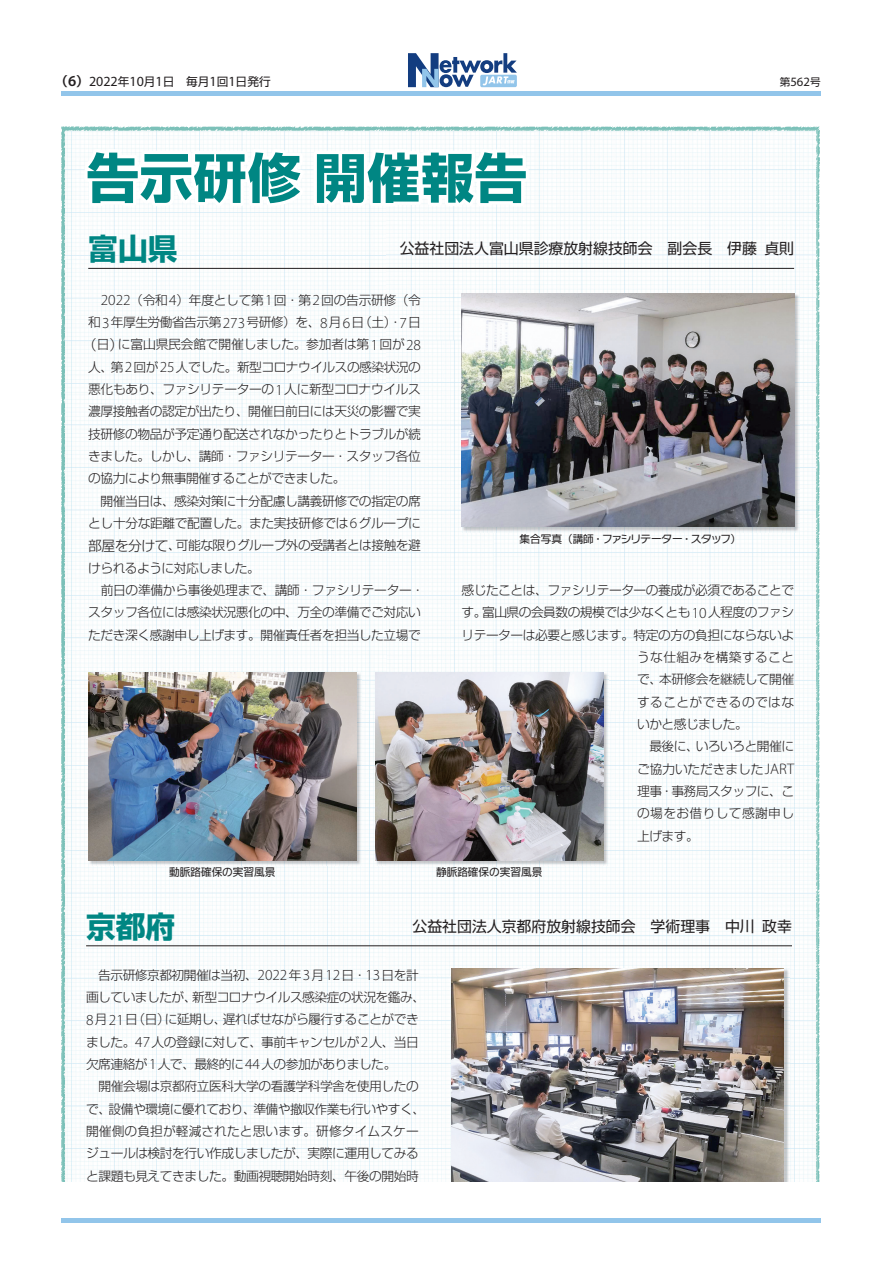
<style>
.page{position:relative;width:893px;height:1263px;background:#fff}
.page>*{position:absolute;margin:0;border:0;box-sizing:border-box;transform-origin:0 0}
.t1{font:700 53.1px "Shin Go Pr 6 N";letter-spacing:.015em;color:#008683}
.t2{font:700 29.7px "Shin Go Pr 6 N";color:#008683}
.t3{font:14.85px "Shin Go Pr 6 N";color:#231f20}
.t4{font:300 12.75px/22.4px "Shin Go Pr 6 N";letter-spacing:-.035em;color:#231f20}
.t5{font:300 12.75px "Shin Go Pr 6 N";letter-spacing:.03em;color:#231f20}
.t6{font:300 12.75px "Shin Go Pr 6 N";letter-spacing:-.015em;color:#231f20}
.t7{font:300 12.75px "Shin Go Pr 6 N";letter-spacing:-.01em;color:#231f20}
.t8{font:12.75px "Myriad Pro";color:#231f20}
.t9{font:11.7px "Shin Go Pr 6 N";color:#231f20}
.t10{font:10.65px "Typelabo N Std";letter-spacing:-.065em;color:#231f20}
.t11{font:10.65px "Shin Go Pr 6 N";color:#231f20}
.s1{font-family:"Shin Go Pr 6 N De";font-weight:700;font-size:12.75px}
.s2{font-family:"Myriad Pro";font-weight:600;font-size:15.3px}
.s3{font-family:"Myriad Pro";font-size:14.1px}
.s4{font-family:"Shin Go Pr 6 N";font-size:10.65px}
.s5{font-family:"Myriad Pro";font-size:15.3px}
.s6{font-size:13.8px}
.s7{font-family:"Shin Go Pr 6 N"}
.s8{font-family:"Typelabo N Std"}
</style>
<div class="page">
<hr style="left:62px;top:1218px;width:759px;height:4px;background:#92c5ea">
<div style="left:62px;top:91px;width:759px;height:5px;background:#92c5ea"></div>
<svg style="left:408px;top:53px;width:109px;height:34px"></svg>
<img style="left:61px;top:126px;width:47px;height:1056px">
<img style="left:108px;top:126px;width:712px;height:46px">
<img style="left:818px;top:172px;width:2px;height:1010px">
<img style="left:63px;top:129px;width:323px;height:582px">
<img style="left:386px;top:129px;width:432px;height:211px">
<img style="left:386px;top:340px;width:108px;height:332px">
<img style="left:764px;top:340px;width:54px;height:842px">
<img style="left:494px;top:532px;width:270px;height:179px">
<img style="left:63px;top:711px;width:53px;height:471px">
<img style="left:333px;top:711px;width:53px;height:471px">
<img style="left:603px;top:711px;width:161px;height:257px">
<img style="left:116px;top:866px;width:217px;height:316px">
<img style="left:386px;top:866px;width:217px;height:110px">
<img style="left:386px;top:976px;width:65px;height:206px">
<svg style="left:77px;top:139px;width:456px;height:74px"></svg>
<hr style="left:86px;top:945px;width:706px;height:1px;background:#231f20">
<img style="left:451px;top:968px;width:333px;height:214px">
<hr style="left:88px;top:268px;width:706px;height:1px;background:#231f20">
<img style="left:89px;top:673px;width:273px;height:193px">
<img style="left:88px;top:672px;width:268px;height:188px">
<img style="left:376px;top:673px;width:232px;height:193px">
<img style="left:375px;top:672px;width:228px;height:188px">
<img style="left:462px;top:294px;width:337px;height:238px">
<img style="left:461px;top:293px;width:333px;height:234px">
<p class="t9" style="left:55px;top:72px;width:217px"><span class="s1">（</span><span class="s2">6</span><span class="s1">）</span><span class="s3">2022</span>年<span class="s3">10</span>月<span class="s3">1</span>日　毎月<span class="s3">1</span>回<span class="s3">1</span>日発行</p>
<p class="t8" style="left:780px;top:74px;width:42px"><span class="s4">第</span>562<span class="s4">号</span></p>
<h1 class="t1" style="left:86px;top:136px;width:443px">告示研修開催報告</h1>
<h2 class="t2" style="left:88px;top:225px;width:91px">富山県</h2>
<p class="t3" style="left:400px;top:237px;width:396px">公益社団法人富山県診療放射線技師会　副会長　伊藤貞則</p>
<p class="t4" style="left:101px;top:288px;width:322px"><span class="s5">2022</span>（令和<span class="s5">4</span>）年度として第<span class="s5">1</span>回・第<span class="s5">2</span>回の告示研修（令</p>
<p class="t4" style="left:88px;top:310px;width:334px">和<span class="s5">3</span>年厚生労働省告示第<span class="s5">273</span>号研修）を、<span class="s5">8</span>月<span class="s5">6</span>日（土）・<span class="s5">7</span>日</p>
<p class="t6" style="left:83px;top:334px;width:340px"><span class="s6">（</span>日<span class="s6">）</span>に富山県民会館で開催しました。参加者は第<span class="s5">1</span>回が<span class="s5">28</span></p>
<p class="t4" style="left:88px;top:355px;width:334px">人、第<span class="s5">2</span>回が<span class="s5">25</span>人でした。新型コロナウイルスの感染状況の</p>
<p class="t4" style="left:88px;top:377px;width:334px">悪化もあり、ファシリテーターの<span class="s5">1</span>人に新型コロナウイルス</p>
<p class="t4" style="left:88px;top:399px;width:334px">濃厚接触者の認定が出たり、開催日前日には天災の影響で実</p>
<p class="t4" style="left:88px;top:422px;width:334px">技研修の物品が予定通り配送されなかったりとトラブルが続</p>
<p class="t4" style="left:88px;top:444px;width:334px">きました。しかし、講師・ファシリテーター・スタッフ各位</p>
<p class="t4" style="left:88px;top:466px;width:259px">の協力により無事開催することができました。</p>
<p class="t4" style="left:88px;top:489px;width:334px">　開催当日は、感染対策に十分配慮し講義研修での指定の席</p>
<p class="t4" style="left:88px;top:511px;width:334px">とし十分な距離で配置した。また実技研修では<span class="s5">6</span>グループに</p>
<p class="t4" style="left:88px;top:533px;width:334px"><span class="s6">部屋を分けて</span>、可能な限りグループ外の受講者とは接触を避</p>
<p class="t4" style="left:88px;top:556px;width:173px">けられるように対応しました。</p>
<p class="t4" style="left:88px;top:578px;width:337px">　前日の準備から事後処理まで、講師・ファシリテーター・</p>
<p class="t4" style="left:88px;top:600px;width:334px">スタッフ各位には感染状況悪化の中、万全の準備でご対応い</p>
<p class="t4" style="left:88px;top:622px;width:334px">ただき深く感謝申し上げます。開催責任者を担当した立場で</p>
<p class="t10" style="left:519px;top:530px;width:223px"><span class="s7">集合写真（講師・</span>ファシリテーター<span class="s7">・</span>スタッフ<span class="s7">）</span></p>
<p class="t4" style="left:461px;top:578px;width:334px">感じたことは、ファシリテーターの養成が必須であることで</p>
<p class="t4" style="left:461px;top:600px;width:334px">す。富山県の会員数の規模では少なくとも<span class="s5">10</span>人程度のファシ</p>
<p class="t4" style="left:461px;top:622px;width:334px">リテーターは必要と感じます。特定の方の負担にならないよ</p>
<p class="t5" style="left:637px;top:647px;width:158px">うな仕組みを構築すること</p>
<p class="t4" style="left:637px;top:667px;width:158px">で、本研修会を継続して開催</p>
<p class="t5" style="left:637px;top:691px;width:158px">することができるのではな</p>
<p class="t4" style="left:637px;top:712px;width:112px">いかと感じました。</p>
<p class="t4" style="left:637px;top:734px;width:158px">　最後に、いろいろと開催に</p>
<p class="t7" style="left:637px;top:758px;width:158px">ご協力いただきました<span class="s5">JART</span></p>
<p class="t4" style="left:637px;top:779px;width:158px">理事・事務局スタッフに、こ</p>
<p class="t5" style="left:637px;top:803px;width:158px">の場をお借りして感謝申し</p>
<p class="t4" style="left:637px;top:823px;width:63px">上げます。</p>
<p class="t11" style="left:169px;top:863px;width:108px">動脈路確保<span class="s8">の</span>実習風景</p>
<p class="t11" style="left:436px;top:863px;width:108px">静脈路確保<span class="s8">の</span>実習風景</p>
<h2 class="t2" style="left:86px;top:903px;width:91px">京都府</h2>
<p class="t3" style="left:412px;top:914px;width:381px">公益社団法人京都府放射線技師会　学術理事　中川政幸</p>
<p class="t4" style="left:86px;top:963px;width:341px">　告示研修京都初開催は当初、<span class="s5">2022</span>年<span class="s5">3</span>月<span class="s5">12</span>日・<span class="s5">13</span>日を計画していましたが、新型コロナウイルス感染症の状況を鑑み、<br><span class="s5">8</span>月<span class="s5">21</span>日（日）に延期し、遅ればせながら履行することができました。<span class="s5">47</span>人の登録に対して、事前キャンセルが<span class="s5">2</span>人、当日欠席連絡が<span class="s5">1</span>人で、最終的に<span class="s5">44</span>人の参加がありました。<br>　開催会場は京都府立医科大学の看護学科学舎を使用したので、設備や環境に優れており、準備や撤収作業も行いやすく、開催側の負担が軽減されたと思います。研修タイムスケージュールは検討を行い作成しましたが、実際に運用してみると課題も見えてきました。動画視聴開始時刻、午後の開始時</p>
</div>
